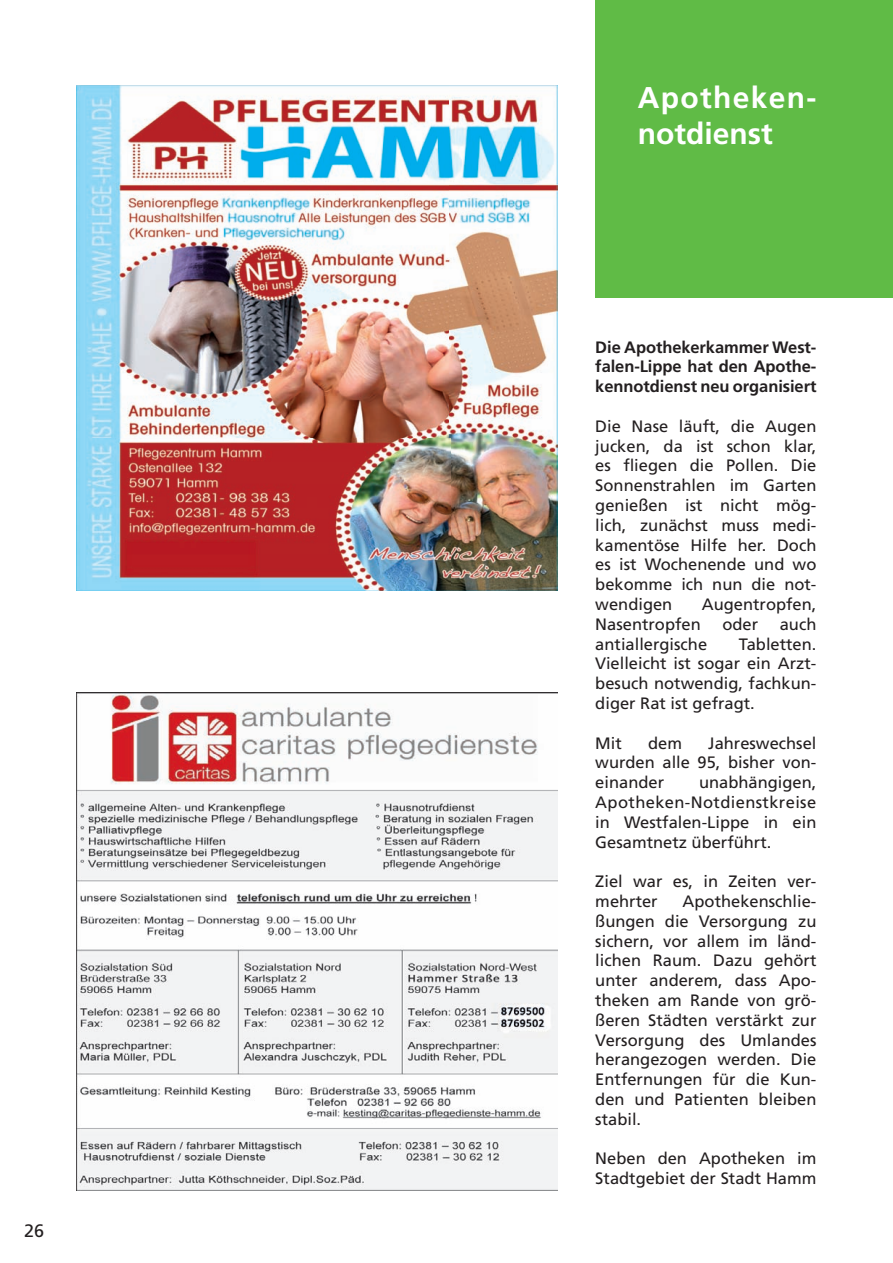
<style>
.page{position:relative;width:893px;height:1263px;background:#fff}
.page>*{position:absolute;margin:0;border:0;box-sizing:border-box;transform-origin:0 0}
.t1{font:700 30px/36px "Frutiger";letter-spacing:.02em;color:#fff}
.t2{font:18px "Frutiger";color:#231f20}
.t3{font:16.5px/19.8px "Frutiger";color:#231f20;text-align:justify}
.t4{font:700 16.5px/19.8px "Frutiger";letter-spacing:-.005em;color:#231f20;text-align:justify}
</style>
<div class="page">
<div style="left:595px;top:0;width:298px;height:298px;background:#60bb46"></div>
<img style="left:77px;top:692px;width:480px;height:499px">
<img style="left:77px;top:85px;width:480px;height:506px">
<p class="t2" style="left:24px;top:1220px;width:22px">26</p>
<h1 class="t1" style="left:638px;top:79px;width:180px">Apotheken&shy;notdienst</h1>
<p class="t4" style="left:595px;top:337px;width:223px">Die Apothekerkammer West&shy;falen-Lippe hat den Apothe&shy;kennotdienst neu organisiert</p>
<p class="t3" style="left:595px;top:416px;width:223px">Die Nase läuft, die Augen jucken, da ist schon klar, es fliegen die Pollen. Die Sonnenstrahlen im Garten genießen ist nicht mög&shy;lich, zunächst muss medi&shy;kamentöse Hilfe her. Doch es ist Wochenende und wo bekomme ich nun die not&shy;wendigen</p>
<p class="t3" style="left:702px;top:594px;width:116px">Augentropfen,</p>
<p class="t3" style="left:595px;top:614px;width:107px">Nasentropfen</p>
<p class="t3" style="left:722px;top:614px;width:37px">oder</p>
<p class="t3" style="left:780px;top:614px;width:38px">auch</p>
<p class="t3" style="left:595px;top:634px;width:113px">antiallergische</p>
<p class="t3" style="left:595px;top:634px;width:223px;text-indent:143px">Tabletten.<br>Vielleicht ist sogar ein Arzt&shy;besuch notwendig, fachkun&shy;diger Rat ist gefragt.</p>
<p class="t3" style="left:595px;top:733px;width:28px">Mit</p>
<p class="t3" style="left:648px;top:733px;width:35px">dem</p>
<p class="t3" style="left:595px;top:733px;width:223px;text-indent:113px">Jahreswechsel wurden alle 95, bisher von&shy;einander</p>
<p class="t3" style="left:595px;top:773px;width:223px;text-indent:104px">unabhängigen, Apotheken-Notdienstkreise in Westfalen-Lippe in ein Gesamtnetz überführt.</p>
<p class="t3" style="left:595px;top:872px;width:223px">Ziel war es, in Zeiten ver&shy;mehrter</p>
<p class="t3" style="left:595px;top:891px;width:223px;text-indent:87px">Apothekenschlie&shy;ßungen die Versorgung zu sichern, vor allem im länd&shy;lichen Raum. Dazu gehört unter anderem, dass Apo&shy;theken am Rande von grö&shy;ßeren Städten verstärkt zur Versorgung des Umlandes herangezogen werden. Die Entfernungen für die Kun&shy;den und Patienten bleiben stabil.</p>
<p class="t3" style="left:595px;top:1149px;width:223px">Neben den Apotheken im<br>Stadtgebiet der Stadt Hamm</p>
</div>
